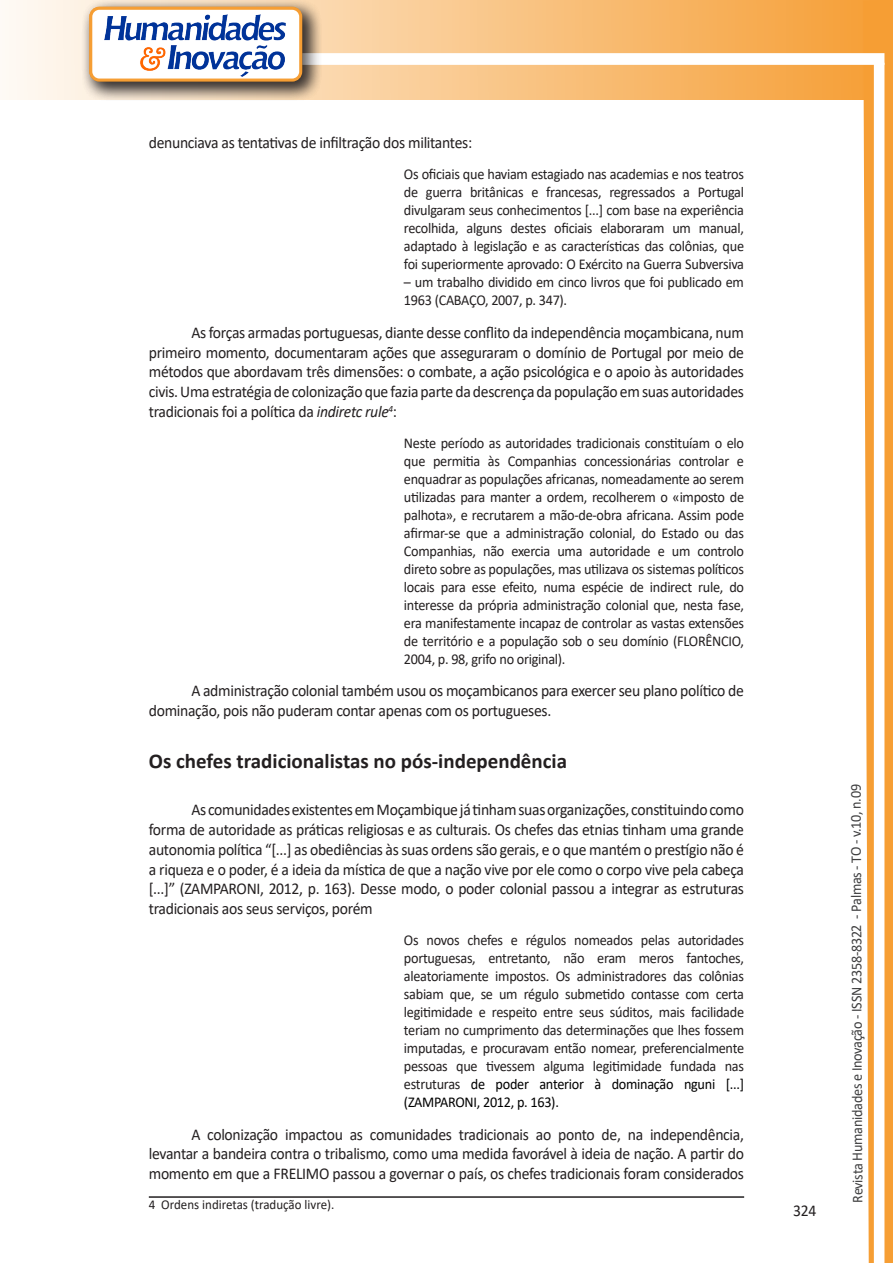
<style>
.page{position:relative;width:893px;height:1263px;background:#fff}
.page>*{position:absolute;margin:0;border:0;box-sizing:border-box;transform-origin:0 0}
.Titulo_2{font:700 21px "Calibri";color:#231f20}
.texto{font:16.5px/19.8px "Calibri";letter-spacing:-.02em;color:#231f20;text-align:justify;scale:.95 1}
.citacao{font:15px/18px "Calibri";letter-spacing:-.02em;color:#231f20;text-align:justify;scale:.95 1}
.t1{font:15px "Calibri";letter-spacing:-.025em;color:#3e3e3f;scale:.95 1}
.Rodapé{font:13.5px "Calibri";color:#231f20;scale:.96 1}
.s1{font-style:italic}
.s2{color:#000}
</style>
<div class="page">
<svg style="left:5px;top:0;width:858px;height:100px;background:#f9c484"></svg>
<div style="left:302px;top:53px;width:582px;height:12px;background:#fff;border:2px solid #fff"></div>
<svg style="left:863px;top:0;width:30px;height:1263px"></svg>
<div style="left:81px;top:0;width:241px;height:102px;background:#231f20;opacity:.75"></div>
<div style="left:91px;top:8px;width:210px;height:72px;background:#fff;border-radius:9px"></div>
<img style="left:104px;top:14px;width:181px;height:62px">
<div style="left:89px;top:7px;width:213px;height:75px;border:3px solid #f69e34;border-radius:9px"></div>
<hr style="left:149px;top:1196px;width:595px;height:2px;background:#231f20">
<p class="texto" style="left:149px;top:133px;width:342px">denunciava as tentativas de infiltração dos militantes:</p>
<p class="citacao" style="left:404px;top:165px;width:360px">Os oficiais que haviam estagiado nas academias e nos teatros de guerra britânicas e francesas, regressados a Portugal divulgaram seus conhecimentos [...] com base na experiência recolhida, alguns destes oficiais elaboraram um manual, adaptado à legislação e as características das colônias, que foi superiormente aprovado: O Exército na Guerra Subversiva</p>
<p class="citacao" style="left:404px;top:273px;width:359px">– um trabalho dividido em cinco livros que foi publicado em<br>1963 (CABAÇO, 2007, p. 347).</p>
<p class="texto" style="left:149px;top:322px;width:628px;text-indent:43px">As forças armadas portuguesas, diante desse conflito da independência moçambicana, num primeiro momento, documentaram ações que asseguraram o domínio de Portugal por meio de métodos que abordavam três dimensões: o combate, a ação psicológica e o apoio às autoridades civis. Uma estratégia de colonização que fazia parte da descrença da população em suas autoridades tradicionais foi a política da <span class="s1">indiretc rule</span><sup>4</sup>:</p>
<p class="citacao" style="left:404px;top:433px;width:360px">Neste período as autoridades tradicionais constituíam o elo que permitia às Companhias concessionárias controlar e enquadrar as populações africanas, nomeadamente ao serem utilizadas para manter a ordem, recolherem o «imposto de palhota», e recrutarem a mão-de-obra africana. Assim pode afirmar-se que a administração colonial, do Estado ou das Companhias, não exercia uma autoridade e um controlo direto sobre as populações, mas utilizava os sistemas políticos locais para esse efeito, numa espécie de indirect rule, do interesse da própria administração colonial que, nesta fase, era manifestamente incapaz de controlar as vastas extensões de território e a população sob o seu domínio (FLORÊNCIO, 2004, p. 98, grifo no original).</p>
<p class="texto" style="left:149px;top:680px;width:628px;text-indent:43px">A administração colonial também usou os moçambicanos para exercer seu plano político de dominação, pois não puderam contar apenas com os portugueses.</p>
<p class="Titulo_2" style="left:149px;top:746px;width:420px">Os chefes tradicionalistas no pós-independência</p>
<p class="texto" style="left:149px;top:799px;width:628px;text-indent:43px">As comunidades existentes em Moçambique já tinham suas organizações, constituindo como forma de autoridade as práticas religiosas e as culturais. Os chefes das etnias tinham uma grande autonomia política “[...] as obediências às suas ordens são gerais, e o que mantém o prestígio não é a riqueza e o poder, é a ideia da mística de que a nação vive por ele como o corpo vive pela cabeça [...]” (ZAMPARONI, 2012, p. 163). Desse modo, o poder colonial passou a integrar as estruturas tradicionais aos seus serviços, porém</p>
<p class="citacao" style="left:404px;top:930px;width:360px">Os novos chefes e régulos nomeados pelas autoridades portuguesas, entretanto, não eram meros fantoches, aleatoriamente impostos. Os administradores das colônias sabiam que, se um régulo submetido contasse com certa legitimidade e respeito entre seus súditos, mais facilidade teriam no cumprimento das determinações que lhes fossem imputadas, e procuravam então nomear, preferencialmente pessoas que tivessem alguma legitimidade fundada nas estruturas <span class="s2">de poder anterior à dominação nguni [...] (ZAMPARONI, 2012, p. 163).</span></p>
<p class="texto" style="left:149px;top:1124px;width:628px;text-indent:43px">A colonização impactou as comunidades tradicionais ao ponto de, na independência, levantar a bandeira contra o tribalismo, como uma medida favorável à ideia de nação. A partir do momento em que a FRELIMO passou a governar o país, os chefes tradicionais foram considerados</p>
<p class="Rodapé" style="left:149px;top:1195px;width:195px">4 Ordens indiretas (tradução livre).</p>
<p class="texto" style="left:793px;top:1200px;width:26px">324</p>
<p class="t1" style="left:846px;top:1203px;width:442px;rotate:-90deg">Revista Humanidades e Inovação - ISSN 2358-8322 - Palmas - TO - v.10, n.09</p>
</div>
